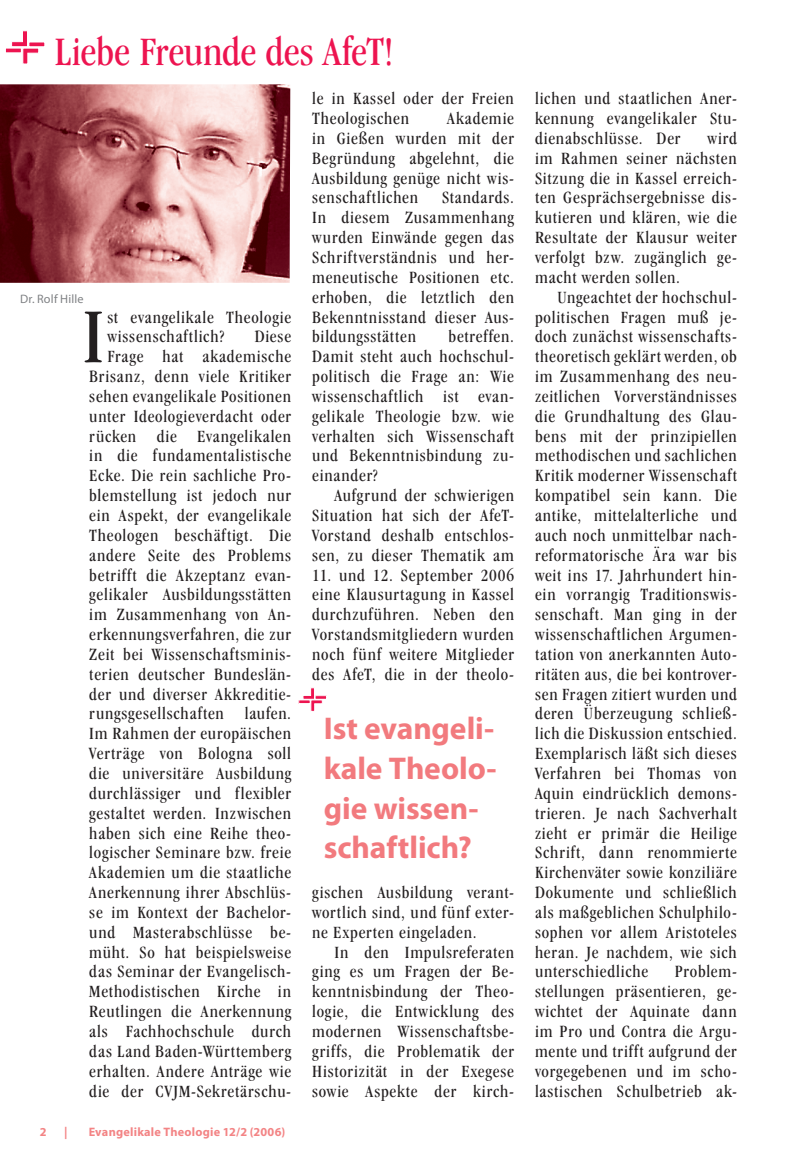
<style>
.page{position:relative;width:794px;height:1166px;background:#fff}
.page>*{position:absolute;margin:0;border:0;box-sizing:border-box;transform-origin:0 0}
.Copy_Initial{font:condensed 80.67px "Garamond IT Cby BT";color:#231f20}
.head_standards{font:condensed 42px "Garamond IT Cby BT";letter-spacing:-.01em;color:#ed1450}
.Zitat{font:700 31.5px/39.7px "Myriad Pro";letter-spacing:-.005em;color:#f27a7e}
.Copy{font:condensed 17.85px/19.8px "Garamond IT Cby BT";letter-spacing:.045em;color:#231f20;text-align:justify}
.Copy_Initial-2{font:condensed 17.85px/19.8px "Garamond IT Cby BT";letter-spacing:.04em;color:#231f20;text-align:justify}
.t1{font:700 12.25px "Myriad Pro";letter-spacing:.02em;color:#f38485}
.BU{font:12.25px "Myriad Pro";letter-spacing:.015em;color:#808285}
</style>
<div class="page">
<svg style="left:12px;top:30px;width:27px;height:34px"></svg>
<div style="left:5px;top:48px;width:16px;height:5px;background:#ed1450"></div>
<div style="left:5px;top:48px;width:17px;height:5px;border:1px solid #fff"></div>
<div style="left:29px;top:42px;width:16px;height:5px;background:#ed1450"></div>
<div style="left:28px;top:41px;width:17px;height:6px;border:1px solid #fff"></div>
<img style="left:0;top:84px;width:290px;height:199px">
<svg style="left:303px;top:687px;width:20px;height:24px"></svg>
<div style="left:298px;top:700px;width:12px;height:4px;border:1px solid #fff"></div>
<div style="left:315px;top:695px;width:12px;height:4px;border:1px solid #fff"></div>
<p class="head_standards" style="left:54px;top:27px;width:341px">Liebe Freunde des AfeT!</p>
<p class="BU" style="left:20px;top:291px;width:65px">Dr. Rolf Hille</p>
<p class="Copy_Initial" style="left:83px;top:290px;width:23px">I</p>
<p class="Copy_Initial-2" style="left:107px;top:307px;width:185px">st evangelikale Theologie wissenschaftlich?</p>
<p class="Copy_Initial-2" style="left:89px;top:327px;width:203px;text-align:right">Diese<br>Frage hat akademische<br>Brisanz, denn viele Kritiker sehen evangelikale Positionen unter Ideologieverdacht oder rücken die Evangelikalen in die fundamentalistische<br>Ecke. Die rein sachliche Pro&shy;blemstellung ist jedoch nur ein Aspekt, der evangelikale<br>Theologen beschäftigt. Die andere Seite des Problems betrifft die Akzeptanz evan&shy;gelikaler Ausbildungsstätten im Zusammenhang von An&shy;erkennungsverfahren, die zur<br>Zeit bei Wissenschaftsminis&shy;terien deutscher Bundeslän&shy;der und diverser Akkreditie&shy;rungsgesellschaften laufen.<br>Im Rahmen der europäischen<br>Verträge von Bologna soll die universitäre Ausbildung durchlässiger und flexibler gestaltet werden. Inzwischen haben sich eine Reihe theo&shy;logischer Seminare bzw. freie<br>Akademien um die staatliche<br>Anerkennung ihrer Abschlüs&shy;se im Kontext der Bachelor&shy;und Masterabschlüsse be&shy;müht. So hat beispielsweise das Seminar der Evangelisch-<br>Methodistischen Kirche in<br>Reutlingen die Anerkennung als Fachhochschule durch das Land Baden-Württemberg erhalten. Andere Anträge wie die der CVJM-Sekretärschu-</p>
<p class="t1" style="left:64px;top:1124px;width:5px">|</p>
<p class="t1" style="left:89px;top:1124px;width:198px">Evangelikale Theologie 12/2 (2006)</p>
<p class="Copy_Initial-2" style="left:312px;top:88px;width:203px">le in Kassel oder der Freien<br>Theologischen</p>
<p class="Copy_Initial-2" style="left:312px;top:108px;width:203px;text-indent:135px">Akademie in Gießen wurden mit der Begründung abgelehnt, die Ausbildung genüge nicht wis&shy;senschaftlichen</p>
<p class="Copy_Initial-2" style="left:312px;top:188px;width:203px;text-indent:130px">Standards.<br>In diesem Zusammenhang wurden Einwände gegen das Schriftverständnis und her&shy;meneutische Positionen etc. erhoben, die letztlich den Bekenntnisstand dieser Aus&shy;bildungsstätten</p>
<p class="Copy_Initial-2" style="left:312px;top:327px;width:203px;text-indent:136px">betreffen.<br>Damit steht auch hochschul&shy;politisch die Frage an: Wie wissenschaftlich ist evan&shy;gelikale Theologie bzw. wie verhalten sich Wissenschaft und Bekenntnisbindung zu&shy;einander?</p>
<p class="Copy" style="left:312px;top:485px;width:203px;text-indent:22px">Aufgrund der schwierigen Situation hat sich der AfeT-Vorstand deshalb entschlos&shy;sen, zu dieser Thematik am</p>
<p class="Copy" style="left:312px;top:565px;width:203px">11. und 12. September 2006 eine Klausurtagung in Kassel durchzuführen. Neben den Vorstandsmitgliedern wurden noch fünf weitere Mitglieder des AfeT, die in der theolo-</p>
<p class="Zitat" style="left:324px;top:708px;width:174px">Ist evangeli&shy;kale Theolo&shy;gie wissen&shy;schaftlich?</p>
<p class="Copy" style="left:312px;top:882px;width:203px">gischen Ausbildung verant&shy;wortlich sind, und fünf exter&shy;ne Experten eingeladen.</p>
<p class="Copy" style="left:312px;top:942px;width:203px;text-indent:22px">In den Impulsreferaten ging es um Fragen der Be&shy;kenntnisbindung der Theo&shy;logie, die Entwicklung des modernen Wissenschaftsbe&shy;griffs, die Problematik der Historizität in der Exegese sowie Aspekte der kirch-</p>
<p class="Copy" style="left:535px;top:88px;width:203px">lichen und staatlichen Aner&shy;kennung evangelikaler Stu&shy;dienabschlüsse. Der</p>
<p class="Copy" style="left:535px;top:128px;width:203px;text-indent:172px">wird im Rahmen seiner nächsten Sitzung die in Kassel erreich&shy;ten Gesprächsergebnisse dis&shy;kutieren und klären, wie die Resultate der Klausur weiter verfolgt bzw. zugänglich ge&shy;macht werden sollen.</p>
<p class="Copy" style="left:535px;top:287px;width:203px;text-indent:22px">Ungeachtet der hochschul&shy;politischen Fragen muß je&shy;doch zunächst wissenschafts&shy;theoretisch geklärt werden, ob im Zusammenhang des neu&shy;zeitlichen Vorverständnisses die Grundhaltung des Glau&shy;bens mit der prinzipiellen methodischen und sachlichen Kritik moderner Wissenschaft kompatibel sein kann. Die antike, mittelalterliche und auch noch unmittelbar nach&shy;reformatorische Ära war bis weit ins 17. Jahrhundert hin&shy;ein vorrangig Traditionswis&shy;senschaft. Man ging in der wissenschaftlichen Argumen&shy;tation von anerkannten Auto&shy;ritäten aus, die bei kontrover&shy;sen Fragen zitiert wurden und deren Überzeugung schließ&shy;lich die Diskussion entschied.<br>Exemplarisch läßt sich dieses Verfahren bei Thomas von Aquin eindrücklich demons&shy;trieren. Je nach Sachverhalt zieht er primär die Heilige Schrift, dann renommierte Kirchenväter sowie konziliäre Dokumente und schließlich als maßgeblichen Schulphilo&shy;sophen vor allem Aristoteles heran. Je nachdem, wie sich unterschiedliche</p>
<p class="Copy" style="left:535px;top:962px;width:203px;text-indent:140px">Problem&shy;stellungen präsentieren, ge&shy;wichtet der Aquinate dann im Pro und Contra die Argu&shy;mente und trifft aufgrund der vorgegebenen und im scho&shy;lastischen Schulbetrieb ak-</p>
</div>
